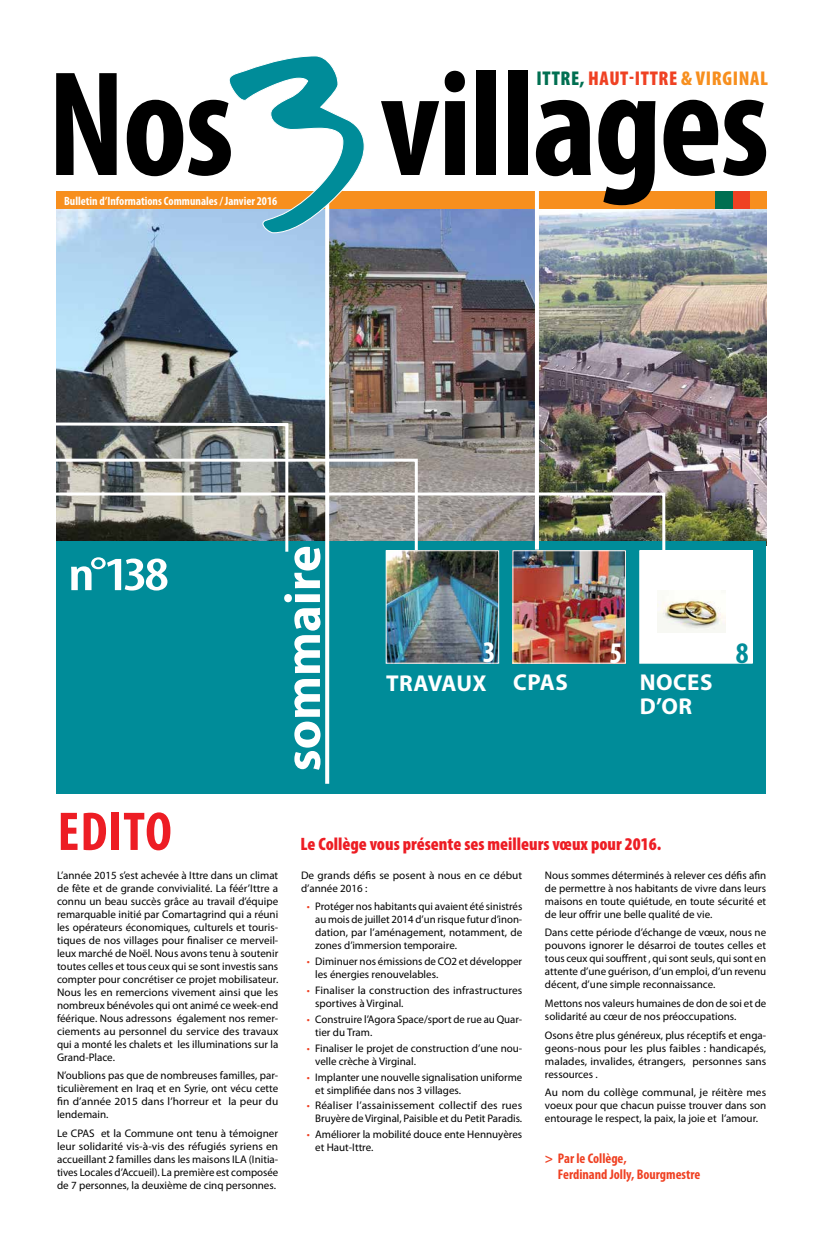
<style>
.page{position:relative;width:823px;height:1248px;background:#fff}
.page>*{position:absolute;margin:0;border:0;box-sizing:border-box;transform-origin:0 0}
.t1{font:700 condensed 151px "Myriad Pro";letter-spacing:-.015em;color:#000}
.t2{font:700 condensed 55px "Myriad Pro";color:#ed1d24}
.t3{font:700 51px "Myriad Pro";color:#fff}
.t4{font:600 condensed 48px "Myriad Pro";color:#fff;scale:1.25 1}
.t5{font:700 condensed 30px "Myriad Pro";color:#fff}
.t6{font:700 condensed 30px "Myriad Pro";color:#008c99}
.t7{font:700 23px/24px "Myriad Pro";letter-spacing:.02em;color:#fff}
.t8{font:700 23px "Myriad Pro";color:#fff}
.t9{font:900 condensed 20px "Myriad Pro";letter-spacing:.03em;color:#ef4123}
.t10{font:900 condensed 18px "Myriad Pro";color:#ed1d24}
.t11{font:700 condensed 14px/16px "Myriad Pro";color:#ef4123}
.t12{font:700 condensed 12px "Myriad Pro";color:#fff}
.t13{font:11px/13px "Myriad Pro";color:#000;text-align:justify}
.s1{color:#006f51}
.s2{color:#f78f1e}
.s3{color:#ef4123}
</style>
<div class="page">
<img style="left:57px;top:209px;width:268px;height:212px">
<img style="left:329px;top:209px;width:205px;height:282px">
<img style="left:539px;top:209px;width:226px;height:332px">
<div style="left:57px;top:541px;width:708px;height:252px;background:#008c99"></div>
<div style="left:57px;top:192px;width:708px;height:17px;background:#f78f1e"></div>
<img style="left:419px;top:491px;width:247px;height:62px">
<svg style="left:56px;top:421px;width:363px;height:133px;background:#7c8a87"></svg>
<svg style="left:534px;top:191px;width:4px;height:358px"></svg>
<svg style="left:325px;top:234px;width:4px;height:549px"></svg>
<img style="left:387px;top:552px;width:110px;height:109px">
<div style="left:385px;top:550px;width:114px;height:113px;border:1px solid #fff"></div>
<div style="left:731px;top:192px;width:17px;height:17px;background:#ef4123"></div>
<div style="left:714px;top:192px;width:17px;height:17px;background:#006f51"></div>
<svg style="left:228px;top:56px;width:137px;height:178px"></svg>
<img style="left:514px;top:552px;width:109px;height:109px">
<div style="left:512px;top:550px;width:113px;height:113px;border:1px solid #fff"></div>
<div style="left:639px;top:550px;width:112px;height:113px;background:#fff"></div>
<img style="left:657px;top:599px;width:67px;height:33px">
<div style="left:639px;top:550px;width:113px;height:113px;border:1px solid #fff"></div>
<h1 class="t1" style="left:47px;top:30px;width:723px">Nos villages</h1>
<h3 class="t9" style="left:536px;top:65px;width:233px"><span class="s1">Ittre,</span> Haut-Ittre <span class="s2">&amp; Virginal</span></h3>
<p class="t12" style="left:64px;top:193px;width:214px">Bulletin d’Informations Communales / Janvier 2016</p>
<h3 class="t4" style="left:68px;top:544px;width:82px">n°138</h3>
<h2 class="t2" style="left:58px;top:797px;width:116px">Edito</h2>
<h3 class="t3" style="left:269px;top:771px;width:228px;rotate:-90deg">SOMMAIRE</h3>
<h3 class="t5" style="left:482px;top:633px;width:14px">3</h3>
<h3 class="t5" style="left:609px;top:634px;width:14px">5</h3>
<h3 class="t6" style="left:735px;top:634px;width:14px">8</h3>
<h3 class="t8" style="left:386px;top:667px;width:102px">TRAVAUX</h3>
<h3 class="t7" style="left:513px;top:669px;width:56px">CPAS</h3>
<h3 class="t7" style="left:639px;top:669px;width:72px">NOCES<br>D’OR</h3>
<h3 class="t10" style="left:300px;top:832px;width:362px">Le Collège vous présente ses meilleurs vœux pour 2016.</h3>
<p class="t13" style="left:57px;top:868px;width:223px">L’année 2015 s’est achevée à Ittre dans un climat de fête et de grande convivialité. La féér’Ittre a connu un beau succès grâce au travail d’équipe remarquable initié par Comartagrind qui a réuni les opérateurs économiques, culturels et touris&shy;tiques de nos villages pour finaliser ce merveil&shy;leux marché de Noël. Nous avons tenu à soutenir toutes celles et tous ceux qui se sont investis sans compter pour concrétiser ce projet mobilisateur.<br>Nous les en remercions vivement ainsi que les nombreux bénévoles qui ont animé ce week-end féérique. Nous adressons également nos remer&shy;ciements au personnel du service des travaux qui a monté les chalets et les illuminations sur la Grand-Place.</p>
<p class="t13" style="left:57px;top:1068px;width:223px">N’oublions pas que de nombreuses familles, par&shy;ticulièrement en Iraq et en Syrie, ont vécu cette fin d’année 2015 dans l’horreur et la peur du lendemain.</p>
<p class="t13" style="left:57px;top:1126px;width:223px">Le CPAS et la Commune ont tenu à témoigner leur solidarité vis-à-vis des réfugiés syriens en accueillant 2 familles dans les maisons ILA (Initia&shy;tives Locales d’Accueil). La première est composée de 7 personnes, la deuxième de cinq personnes.</p>
<p class="t13" style="left:301px;top:868px;width:222px">De grands défis se posent à nous en ce début d’année 2016 :</p>
<p class="t13" style="left:315px;top:899px;width:208px;text-indent:-9px"><span class="s3">•</span> Protéger nos habitants qui avaient été sinistrés au mois de juillet 2014 d’un risque futur d’inon&shy;dation, par l’aménagement, notamment, de zones d’immersion temporaire.</p>
<p class="t13" style="left:315px;top:954px;width:208px;text-indent:-9px"><span class="s3">•</span> Diminuer nos émissions de CO2 et développer les énergies renouvelables.</p>
<p class="t13" style="left:315px;top:983px;width:208px;text-indent:-9px"><span class="s3">•</span> Finaliser la construction des infrastructures sportives à Virginal.</p>
<p class="t13" style="left:315px;top:1012px;width:208px;text-indent:-9px"><span class="s3">•</span> Construire l’Agora Space/sport de rue au Quar&shy;tier du Tram.</p>
<p class="t13" style="left:315px;top:1041px;width:208px;text-indent:-9px"><span class="s3">•</span> Finaliser le projet de construction d’une nou&shy;velle crèche à Virginal.</p>
<p class="t13" style="left:315px;top:1070px;width:208px;text-indent:-9px"><span class="s3">•</span> Implanter une nouvelle signalisation uniforme et simplifiée dans nos 3 villages.</p>
<p class="t13" style="left:306px;top:1098px;width:217px;text-align:right"><span class="s3">•</span> Réaliser l’assainissement collectif des rues<br>Bruyère de Virginal, Paisible et du Petit Paradis.</p>
<p class="t13" style="left:315px;top:1127px;width:208px;text-indent:-9px"><span class="s3">•</span> Améliorer la mobilité douce ente Hennuyères et Haut-Ittre.</p>
<p class="t13" style="left:544px;top:868px;width:223px">Nous sommes déterminés à relever ces défis afin de permettre à nos habitants de vivre dans leurs maisons en toute quiétude, en toute sécurité et de leur offrir une belle qualité de vie.</p>
<p class="t13" style="left:544px;top:925px;width:223px">Dans cette période d’échange de vœux, nous ne pouvons ignorer le désarroi de toutes celles et tous ceux qui souffrent , qui sont seuls, qui sont en attente d’une guérison, d’un emploi, d’un revenu décent, d’une simple reconnaissance.</p>
<p class="t13" style="left:544px;top:996px;width:223px">Mettons nos valeurs humaines de don de soi et de solidarité au cœur de nos préoccupations.</p>
<p class="t13" style="left:544px;top:1028px;width:223px">Osons être plus généreux, plus réceptifs et enga&shy;geons-nous pour les plus faibles : handicapés, malades, invalides, étrangers, personnes sans ressources .</p>
<p class="t13" style="left:544px;top:1085px;width:223px">Au nom du collège communal, je réitère mes voeux pour que chacun puisse trouver dans son entourage le respect, la paix, la joie et l’amour.</p>
<p class="t11" style="left:557px;top:1149px;width:144px;text-indent:-13px">&gt; Par le Collège,<br>Ferdinand Jolly, Bourgmestre</p>
</div>
